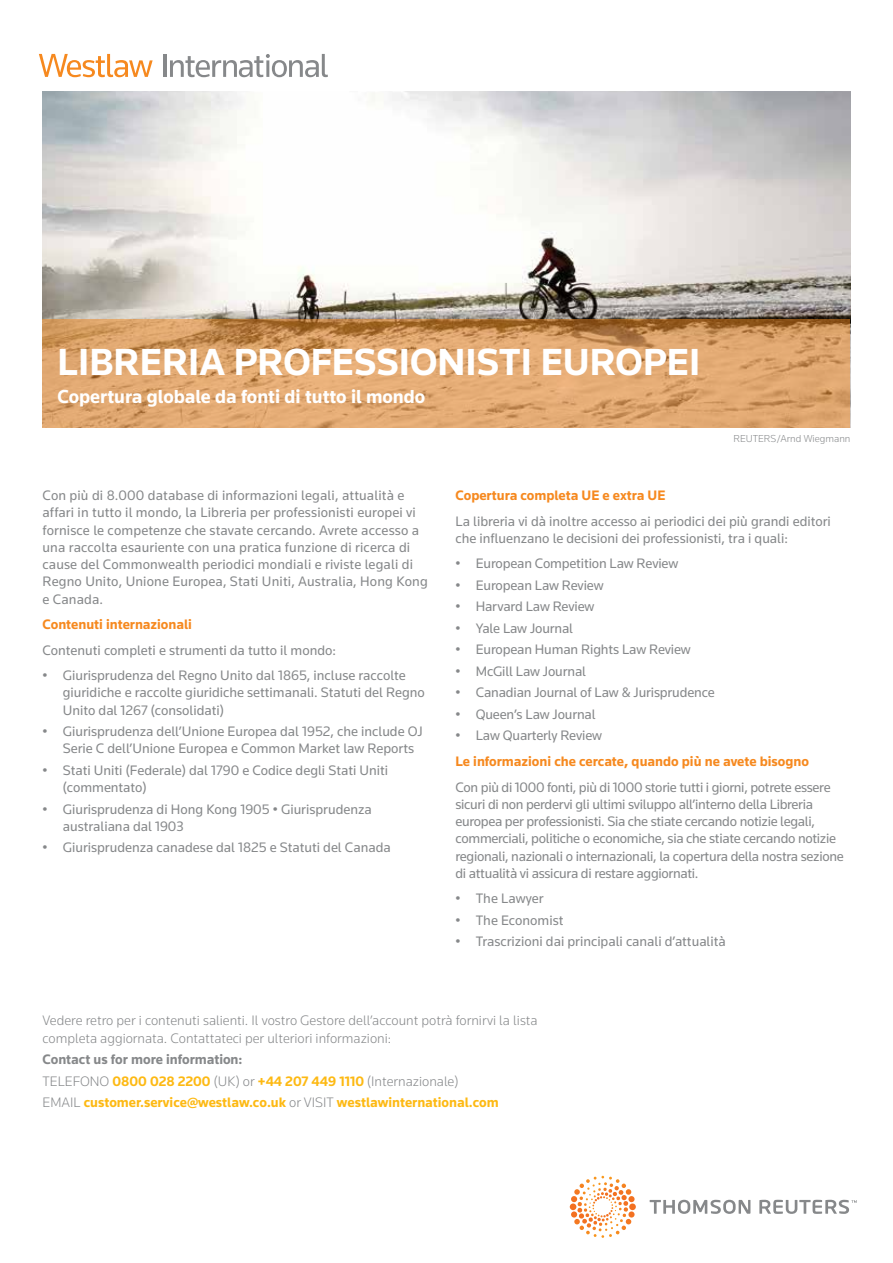
<style>
.page{position:relative;width:893px;height:1263px;background:#fff}
.page>*{position:absolute;margin:0;border:0;box-sizing:border-box;transform-origin:0 0}
.t1{font:700 39.15px "Knowledge";color:#fff}
.t2{font:700 19.65px "Knowledge";color:#fff}
.t3{font:14.25px/17.2px "Knowledge";color:#86888a}
.t4{font:14.25px/17.2px "Knowledge";letter-spacing:-.02em;color:#86888a}
.t5{font:700 14.25px/21.5px "Knowledge";color:#fdb913}
.t6{font:300 14.25px/17.2px "Knowledge";color:#86888a}
.t7{font:700 14.25px "Knowledge";color:#f6891f}
.t8{font:300 10.5px "Knowledge";color:#86888a}
.s1{color:#86888a}
.s2{font-weight:300;color:#86888a}
</style>
<div class="page">
<svg style="left:39px;top:54px;width:114px;height:23px"></svg>
<hr style="left:163px;top:54px;width:3px;height:23px;background:#86888a">
<svg style="left:170px;top:54px;width:158px;height:23px"></svg>
<img style="left:43px;top:91px;width:807px;height:228px">
<svg style="left:650px;top:1200px;width:207px;height:14px"></svg>
<svg style="left:570px;top:1176px;width:66px;height:58px"></svg>
<svg style="left:43px;top:319px;width:807px;height:108px;background:#d8a069"></svg>
<h1 class="t1" style="left:57px;top:338px;width:644px">LIBRERIA PROFESSIONISTI EUROPEI</h1>
<h2 class="t2" style="left:57px;top:384px;width:369px">Copertura globale da fonti di tutto il mondo</h2>
<p class="t8" style="left:733px;top:432px;width:119px">REUTERS/Arnd Wiegmann</p>
<p class="t3" style="left:43px;top:486px;width:387px">Con più di 8.000 database di informazioni legali, attualità e affari in tutto il mondo, la Libreria per professionisti europei vi fornisce le competenze che stavate cercando. Avrete accesso a una raccolta esauriente con una pratica funzione di ricerca di cause del Commonwealth periodici mondiali e riviste legali di Regno Unito, Unione Europea, Stati Uniti, Australia, Hong Kong e Canada.</p>
<p class="t7" style="left:43px;top:616px;width:151px">Contenuti internazionali</p>
<p class="t3" style="left:43px;top:641px;width:295px">Contenuti completi e strumenti da tutto il mondo:</p>
<p class="t3" style="left:63px;top:666px;width:364px;text-indent:-20px">• Giurisprudenza del Regno Unito dal 1865, incluse raccolte giuridiche e raccolte giuridiche settimanali. Statuti del Regno<br>Unito dal 1267 (consolidati)</p>
<p class="t3" style="left:63px;top:722px;width:362px;text-indent:-20px">• Giurisprudenza dell’Unione Europea dal 1952, che include OJ<br>Serie C dell’Unione Europea e Common Market law Reports</p>
<p class="t3" style="left:63px;top:761px;width:327px;text-indent:-20px">• Stati Uniti (Federale) dal 1790 e Codice degli Stati Uniti (commentato)</p>
<p class="t3" style="left:63px;top:800px;width:310px;text-indent:-20px">• Giurisprudenza di Hong Kong 1905 • Giurisprudenza australiana dal 1903</p>
<p class="t3" style="left:43px;top:839px;width:350px">• Giurisprudenza canadese dal 1825 e Statuti del Canada</p>
<p class="t7" style="left:455px;top:487px;width:212px">Copertura completa UE e extra UE</p>
<p class="t3" style="left:455px;top:512px;width:377px">La libreria vi dà inoltre accesso ai periodici dei più grandi editori che influenzano le decisioni dei professionisti, tra i quali:</p>
<p class="t3" style="left:455px;top:555px;width:224px">• European Competition Law Review</p>
<p class="t3" style="left:455px;top:576px;width:150px">• European Law Review</p>
<p class="t3" style="left:455px;top:598px;width:140px">• Harvard Law Review</p>
<p class="t3" style="left:455px;top:619px;width:119px">• Yale Law Journal</p>
<p class="t3" style="left:455px;top:641px;width:237px">• European Human Rights Law Review</p>
<p class="t3" style="left:455px;top:662px;width:132px">• McGill Law Journal</p>
<p class="t3" style="left:455px;top:684px;width:261px">• Canadian Journal of Law &amp; Jurisprudence</p>
<p class="t3" style="left:455px;top:705px;width:142px">• Queen’s Law Journal</p>
<p class="t3" style="left:455px;top:727px;width:148px">• Law Quarterly Review</p>
<p class="t7" style="left:455px;top:753px;width:355px">Le informazioni che cercate, quando più ne avete bisogno</p>
<p class="t4" style="left:455px;top:778px;width:390px">Con più di 1000 fonti, più di 1000 storie tutti i giorni, potrete essere sicuri di non perdervi gli ultimi sviluppo all’interno della Libreria europea per professionisti. Sia che stiate cercando notizie legali, commerciali, politiche o economiche, sia che stiate cercando notizie regionali, nazionali o internazionali, la copertura della nostra sezione di attualità vi assicura di restare aggiornati.</p>
<p class="t3" style="left:455px;top:890px;width:90px">• The Lawyer</p>
<p class="t3" style="left:455px;top:911px;width:109px">• The Economist</p>
<p class="t3" style="left:455px;top:933px;width:272px">• Trascrizioni dai principali canali d’attualità</p>
<p class="t6" style="left:43px;top:1012px;width:496px">Vedere retro per i contenuti salienti. Il vostro Gestore dell’account potrà fornirvi la lista completa aggiornata. Contattateci per ulteriori informazioni:</p>
<p class="t5" style="left:43px;top:1048px;width:458px"><span class="s1">Contact us for more information:<br></span><span class="s2">TELEFONO</span> 0800 028 2200 <span class="s2">(UK) or</span> +44 207 449 1110 <span class="s2">(Internazionale)<br>Email</span> customer.service@westlaw.co.uk <span class="s2">or Vi sit</span> westlawinternational.com</p>
</div>
